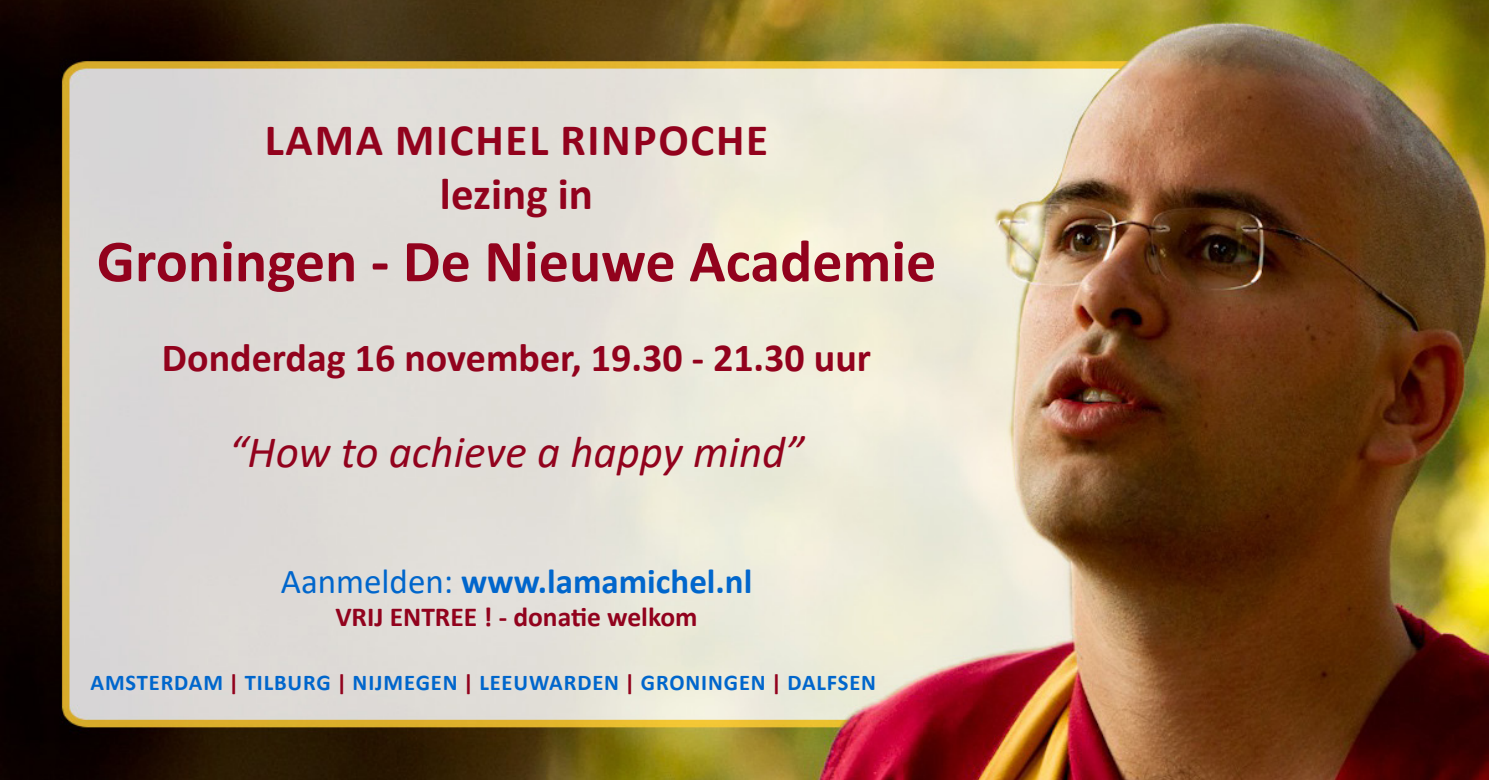
<style>
.page{position:relative;width:1489px;height:780px;background:#fff}
.page>*{position:absolute;margin:0;border:0;box-sizing:border-box;transform-origin:0 0}
.t1{font:700 60px "Calibri";color:#92021d}
.t2{font:700 45px/54px "Calibri";letter-spacing:.04em;color:#92021d;text-align:center}
.t3{font:italic 45px "Calibri";color:#92021d}
.t4{font:700 40px "Calibri";color:#92021d}
.t5{font:700 35px "Calibri";color:#06c}
.t6{font:700 27.5px "Calibri";color:#92021d}
.t7{font:700 22.5px "Calibri";letter-spacing:.04em;color:#06c}
.s1{font-weight:400}
.s2{color:#92021d}
</style>
<div class="page">
<img style="left:0;top:0;width:1488px;height:780px">
<h2 class="t2" style="left:265px;top:113px;width:505px">LAMA MICHEL RINPOCHE lezing in</h2>
<h1 class="t1" style="left:97px;top:219px;width:841px">Groningen - De Nieuwe Academie</h1>
<h3 class="t4" style="left:162px;top:329px;width:710px">Donderdag 16 november, 19.30 - 21.30 uur</h3>
<h2 class="t3" style="left:229px;top:421px;width:577px">“How to achieve a happy mind”</h2>
<h3 class="t5" style="left:281px;top:557px;width:473px"><span class="s1">Aanmelden:</span> www.lamamichel.nl</h3>
<p class="t6" style="left:335px;top:597px;width:364px">VRIJ ENTREE ! - donatie welkom</p>
<p class="t7" style="left:90px;top:666px;width:787px">AMSTERDAM <span class="s2">|</span> TILBURG <span class="s2">|</span> NIJMEGEN <span class="s2">|</span> LEEUWARDEN <span class="s2">|</span> GRONINGEN <span class="s2">|</span> DALFSEN</p>
</div>
